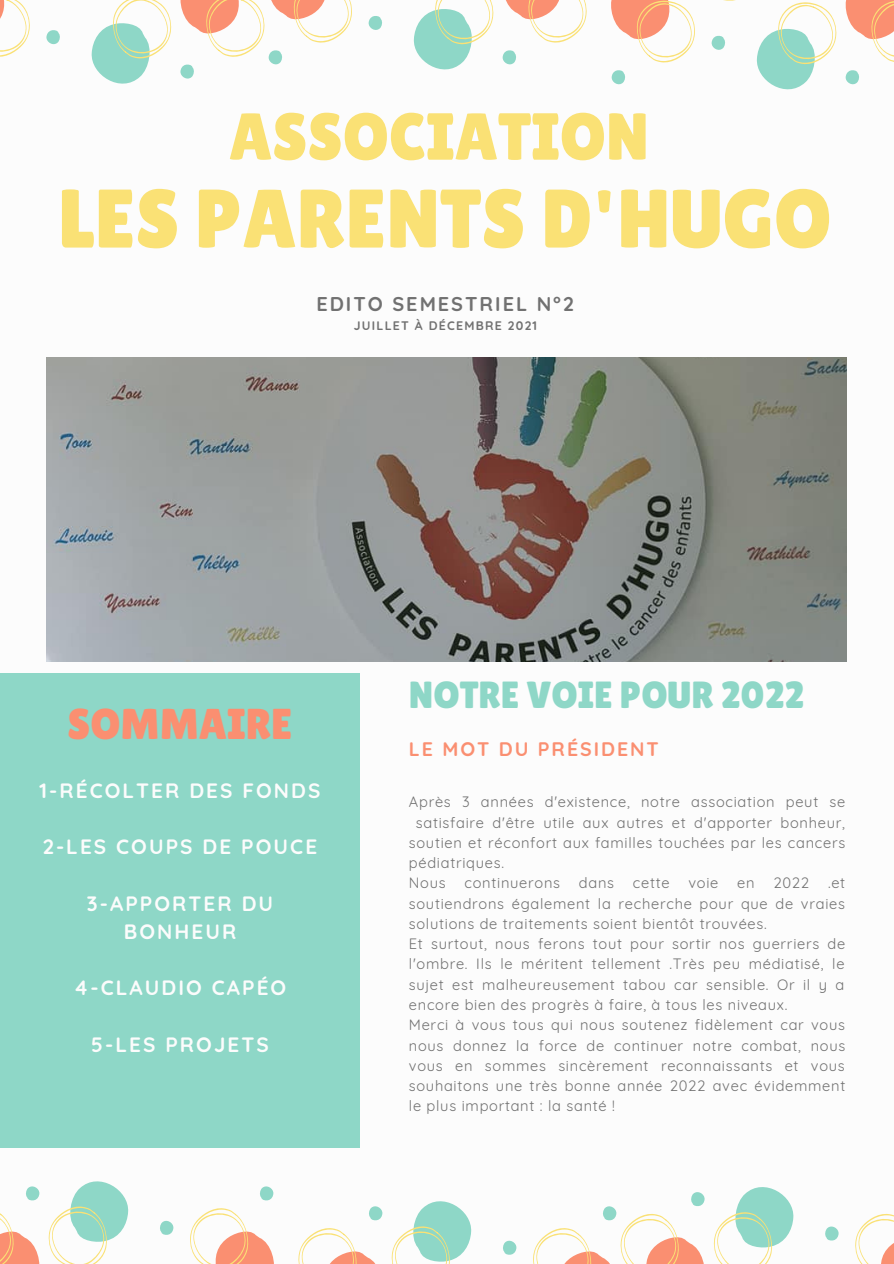
<style>
.page{position:relative;width:894px;height:1264px;background:#fff}
.page>*{position:absolute;margin:0;border:0;box-sizing:border-box;transform-origin:0 0}
.t1{font:82.8px "Lilita One";color:#fae175}
.t2{font:66.3px "Lilita One";color:#fae175}
.t3{font:43.2px "Lilita One";color:#fa8f71}
.t4{font:37.8px "Lilita One";color:#8ed7c7}
.t5{font:700 20.7px/28.2px "Quicksand";letter-spacing:.1em;color:#fcfcfc;text-align:center}
.t6{font:700 19.8px "Quicksand";letter-spacing:.1em;color:#717171}
.t7{font:700 19.5px "Quicksand";letter-spacing:.1em;color:#fa8f71}
.t8{font:14.7px/20.2px "Quicksand";letter-spacing:.05em;color:#717171;text-align:justify}
.t9{font:700 12.3px "Quicksand";letter-spacing:.1em;color:#717171}
</style>
<div class="page">
<img style="left:46px;top:357px;width:800px;height:304px">
<div style="left:0;top:673px;width:359px;height:474px;background:#8ed7c7"></div>
<svg style="left:0;top:0;width:30px;height:57px"></svg>
<svg style="left:46px;top:30px;width:14px;height:15px"></svg>
<svg style="left:91px;top:0;width:261px;height:84px"></svg>
<svg style="left:368px;top:16px;width:14px;height:14px"></svg>
<svg style="left:413px;top:0;width:174px;height:69px"></svg>
<svg style="left:845px;top:70px;width:14px;height:15px"></svg>
<svg style="left:611px;top:0;width:225px;height:89px"></svg>
<svg style="left:845px;top:0;width:48px;height:62px"></svg>
<svg style="left:855px;top:1213px;width:38px;height:50px"></svg>
<svg style="left:825px;top:1226px;width:13px;height:14px"></svg>
<svg style="left:713px;top:1187px;width:81px;height:76px"></svg>
<svg style="left:533px;top:1192px;width:172px;height:71px"></svg>
<svg style="left:503px;top:1240px;width:13px;height:14px"></svg>
<svg style="left:369px;top:1206px;width:13px;height:14px"></svg>
<svg style="left:391px;top:1201px;width:81px;height:62px"></svg>
<svg style="left:298px;top:1228px;width:77px;height:35px"></svg>
<svg style="left:260px;top:1186px;width:13px;height:14px"></svg>
<svg style="left:190px;top:1208px;width:84px;height:55px"></svg>
<svg style="left:160px;top:1220px;width:14px;height:15px"></svg>
<svg style="left:26px;top:1186px;width:14px;height:14px"></svg>
<svg style="left:48px;top:1181px;width:81px;height:82px"></svg>
<svg style="left:0;top:1213px;width:40px;height:50px"></svg>
<p class="t2" style="left:229px;top:98px;width:421px">ASSOCIATION</p>
<p class="t1" style="left:59px;top:171px;width:774px">LES PARENTS D'HUGO</p>
<p class="t6" style="left:316px;top:291px;width:259px">EDITO SEMESTRIEL N°2</p>
<p class="t9" style="left:354px;top:318px;width:185px">JUILLET À DÉCEMBRE 2021</p>
<p class="t3" style="left:68px;top:699px;width:226px">SOMMAIRE</p>
<p class="t5" style="left:40px;top:776px;width:282px">1-RÉCOLTER DES FONDS</p>
<p class="t5" style="left:43px;top:832px;width:276px">2-LES COUPS DE POUCE</p>
<p class="t5" style="left:87px;top:888px;width:188px">3-APPORTER DU<br>BONHEUR</p>
<p class="t5" style="left:74px;top:973px;width:214px">4-CLAUDIO CAPÉO</p>
<p class="t5" style="left:91px;top:1029px;width:179px">5-LES PROJETS</p>
<p class="t4" style="left:409px;top:673px;width:397px">NOTRE VOIE POUR 2022</p>
<p class="t7" style="left:409px;top:736px;width:251px">LE MOT DU PRÉSIDENT</p>
<p class="t8" style="left:409px;top:791px;width:438px">Après 3 années d'existence, notre association peut se</p>
<p class="t8" style="left:416px;top:811px;width:430px">satisfaire d'être utile aux autres et d'apporter bonheur,</p>
<p class="t8" style="left:409px;top:832px;width:437px">soutien et réconfort aux familles touchées par les cancers</p>
<p class="t8" style="left:409px;top:852px;width:97px">pédiatriques.</p>
<p class="t8" style="left:409px;top:872px;width:38px">Nous</p>
<p class="t8" style="left:464px;top:872px;width:97px">continuerons</p>
<p class="t8" style="left:578px;top:872px;width:37px">dans</p>
<p class="t8" style="left:632px;top:872px;width:38px">cette</p>
<p class="t8" style="left:688px;top:872px;width:31px">voie</p>
<p class="t8" style="left:737px;top:872px;width:19px">en</p>
<p class="t8" style="left:773px;top:872px;width:37px">2022</p>
<p class="t8" style="left:409px;top:872px;width:437px;text-indent:419px">.et soutiendrons également la recherche pour que de vraies solutions de traitements soient bientôt trouvées.</p>
<p class="t8" style="left:409px;top:933px;width:437px">Et surtout, nous ferons tout pour sortir nos guerriers de l'ombre. Ils le méritent tellement .Très peu médiatisé, le sujet est malheureusement tabou car sensible. Or il y a encore bien des progrès à faire, à tous les niveaux.</p>
<p class="t8" style="left:409px;top:1014px;width:438px">Merci à vous tous qui nous soutenez fidèlement car vous nous donnez la force de continuer notre combat, nous vous en sommes sincèrement reconnaissants et vous souhaitons une très bonne année 2022 avec évidemment le plus important : la santé !</p>
</div>
